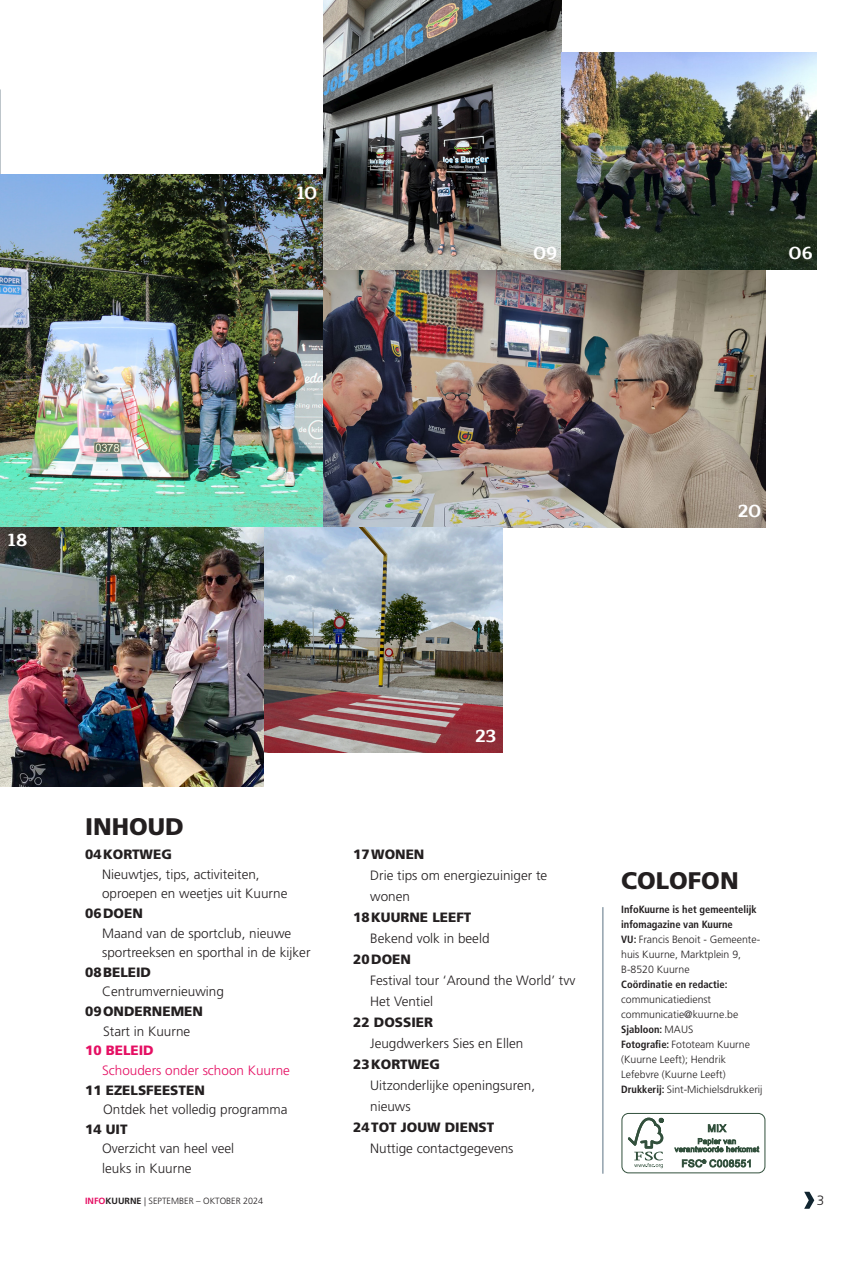
<style>
.page{position:relative;width:851px;height:1263px;background:#fff}
.page>*{position:absolute;margin:0;border:0;box-sizing:border-box;transform-origin:0 0}
.t1{font:900 24px "Frutiger LT Std";color:#231f20}
.INFK_Inhoud_paginanummers_bij_afbeelding{font:700 18px "Maitree";letter-spacing:-.015em;color:#fff}
.INFK_Inhoud_bijschrift{font:300 13.5px/19.6px "Frutiger LT Std";color:#231f20}
.INFK_Inhoud{font:900 13.5px "Frutiger LT Std";color:#231f20}
.INFK_Inhoud-2{font:300 13.5px "Frutiger LT Std";color:#231f20}
.INFK_Inhoud_bijschrift-2{font:300 13.5px "Frutiger LT Std";color:#e50f63}
.INFK_Inhoud-3{font:900 13.5px "Frutiger LT Std";color:#e50f63}
.INFK_Smalltext_Frutiger_condensed{font:300 10.5px/15px "Frutiger LT Std";color:#231f20}
.INFK_Smalltext_Frutiger_condensed-2{font:700 condensed 10.5px/15px "Frutiger LT Std";color:#231f20}
.t2{font:300 9px "Frutiger LT Std";color:#231f20}
.s1{font-weight:700;font-stretch:condensed}
.s2{font-weight:300;font-stretch:normal}
.s3{font-weight:700;color:#e50f63}
.s4{font-weight:700}
</style>
<div class="page">
<img style="left:0;top:89px;width:1px;height:277px">
<img style="left:0;top:174px;width:323px;height:354px">
<img style="left:323px;top:269px;width:442px;height:259px">
<img style="left:264px;top:528px;width:238px;height:225px">
<img style="left:323px;top:0;width:238px;height:269px">
<img style="left:0;top:528px;width:264px;height:258px">
<img style="left:561px;top:52px;width:255px;height:217px">
<hr style="left:602px;top:907px;width:1px;height:267px;background:#92a2ad">
<div style="left:621px;top:1113px;width:144px;height:60px;border:1px solid #32503c;border-radius:7px"></div>
<svg style="left:628px;top:1118px;width:35px;height:50px"></svg>
<svg style="left:707px;top:1124px;width:19px;height:8px"></svg>
<svg style="left:674px;top:1138px;width:85px;height:14px"></svg>
<svg style="left:681px;top:1159px;width:69px;height:8px"></svg>
<svg style="left:804px;top:1192px;width:10px;height:17px"></svg>
<p class="INFK_Inhoud_paginanummers_bij_afbeelding" style="left:297px;top:177px;width:22px">10</p>
<p class="INFK_Inhoud_paginanummers_bij_afbeelding" style="left:533px;top:238px;width:26px">09</p>
<p class="INFK_Inhoud_paginanummers_bij_afbeelding" style="left:788px;top:238px;width:26px">06</p>
<p class="INFK_Inhoud_paginanummers_bij_afbeelding" style="left:8px;top:524px;width:21px">18</p>
<p class="INFK_Inhoud_paginanummers_bij_afbeelding" style="left:737px;top:495px;width:25px">20</p>
<p class="t1" style="left:85px;top:812px;width:100px">INHOUD</p>
<p class="INFK_Inhoud" style="left:85px;top:846px;width:88px">04KORTWEG</p>
<p class="INFK_Inhoud_bijschrift" style="left:102px;top:864px;width:187px">Nieuwtjes, tips, activiteiten, oproepen en weetjes uit Kuurne</p>
<p class="INFK_Inhoud" style="left:85px;top:905px;width:59px">06DOEN</p>
<p class="INFK_Inhoud_bijschrift" style="left:102px;top:923px;width:210px">Maand van de sportclub, nieuwe sportreeksen en sporthal in de kijker</p>
<p class="INFK_Inhoud" style="left:85px;top:964px;width:68px">08BELEID</p>
<p class="INFK_Inhoud_bijschrift" style="left:102px;top:982px;width:123px">Centrumvernieuwing</p>
<p class="INFK_Inhoud" style="left:85px;top:1003px;width:119px">09ONDERNEMEN</p>
<p class="INFK_Inhoud-2" style="left:103px;top:1023px;width:89px">Start in Kuurne</p>
<p class="INFK_Inhoud-3" style="left:85px;top:1042px;width:70px">10 BELEID</p>
<p class="INFK_Inhoud_bijschrift-2" style="left:102px;top:1062px;width:189px">Schouders onder schoon Kuurne</p>
<p class="INFK_Inhoud" style="left:85px;top:1082px;width:121px">11 EZELSFEESTEN</p>
<p class="INFK_Inhoud-2" style="left:103px;top:1102px;width:186px">Ontdek het volledig programma</p>
<p class="INFK_Inhoud" style="left:85px;top:1121px;width:44px">14 UIT</p>
<p class="INFK_Inhoud_bijschrift" style="left:102px;top:1139px;width:133px">Overzicht van heel veel leuks in Kuurne</p>
<p class="INFK_Inhoud_paginanummers_bij_afbeelding" style="left:475px;top:720px;width:23px">23</p>
<p class="INFK_Inhoud" style="left:353px;top:846px;width:73px">17WONEN</p>
<p class="INFK_Inhoud_bijschrift" style="left:370px;top:865px;width:179px;line-height:21px">Drie tips om energiezuiniger te wonen</p>
<p class="INFK_Inhoud" style="left:353px;top:909px;width:120px">18KUURNE LEEFT</p>
<p class="INFK_Inhoud_bijschrift" style="left:370px;top:929px;width:121px">Bekend volk in beeld</p>
<p class="INFK_Inhoud" style="left:353px;top:951px;width:59px">20DOEN</p>
<p class="INFK_Inhoud_bijschrift" style="left:370px;top:970px;width:207px;line-height:21px">Festival tour ‘Around the World’ tvv<br>Het Ventiel</p>
<p class="INFK_Inhoud" style="left:353px;top:1014px;width:81px">22 DOSSIER</p>
<p class="INFK_Inhoud_bijschrift" style="left:370px;top:1033px;width:155px">Jeugdwerkers Sies en Ellen</p>
<p class="INFK_Inhoud" style="left:353px;top:1056px;width:88px">23KORTWEG</p>
<p class="INFK_Inhoud_bijschrift" style="left:370px;top:1075px;width:166px;line-height:21px">Uitzonderlijke openingsuren, nieuws</p>
<p class="INFK_Inhoud" style="left:353px;top:1119px;width:143px">24TOT JOUW DIENST</p>
<p class="INFK_Inhoud_bijschrift" style="left:370px;top:1138px;width:145px">Nuttige contactgegevens</p>
<p class="t1" style="left:621px;top:866px;width:119px">COLOFON</p>
<p class="INFK_Smalltext_Frutiger_condensed-2" style="left:621px;top:902px;width:137px">InfoKuurne is het gemeentelijk infomagazine van Kuurne</p>
<p class="INFK_Smalltext_Frutiger_condensed" style="left:621px;top:932px;width:140px"><span class="s1">VU:</span> Francis Benoit - Gemeente&shy;huis Kuurne, Marktplein 9,<br>B-8520 Kuurne<br><span class="s1">Coördinatie en redactie:</span></p>
<p class="INFK_Smalltext_Frutiger_condensed" style="left:621px;top:992px;width:119px">communicatiedienst communicatie@kuurne.be</p>
<p class="INFK_Smalltext_Frutiger_condensed-2" style="left:621px;top:1022px;width:73px">Sjabloon: <span class="s2">MAUS</span></p>
<p class="INFK_Smalltext_Frutiger_condensed" style="left:621px;top:1037px;width:130px"><span class="s1">Fotografie:</span> Fototeam Kuurne (Kuurne Leeft); Hendrik</p>
<p class="INFK_Smalltext_Frutiger_condensed" style="left:621px;top:1067px;width:106px">Lefebvre (Kuurne Leeft)</p>
<p class="INFK_Smalltext_Frutiger_condensed" style="left:621px;top:1082px;width:143px"><span class="s1">Drukkerij:</span> Sint-Michielsdrukkerij</p>
<p class="t2" style="left:85px;top:1196px;width:180px"><span class="s3">INFO</span><span class="s4">KUURNE</span> | SEPTEMBER – OKTOBER 2024</p>
<p class="INFK_Inhoud_bijschrift" style="left:816px;top:1191px;width:9px">3</p>
</div>
